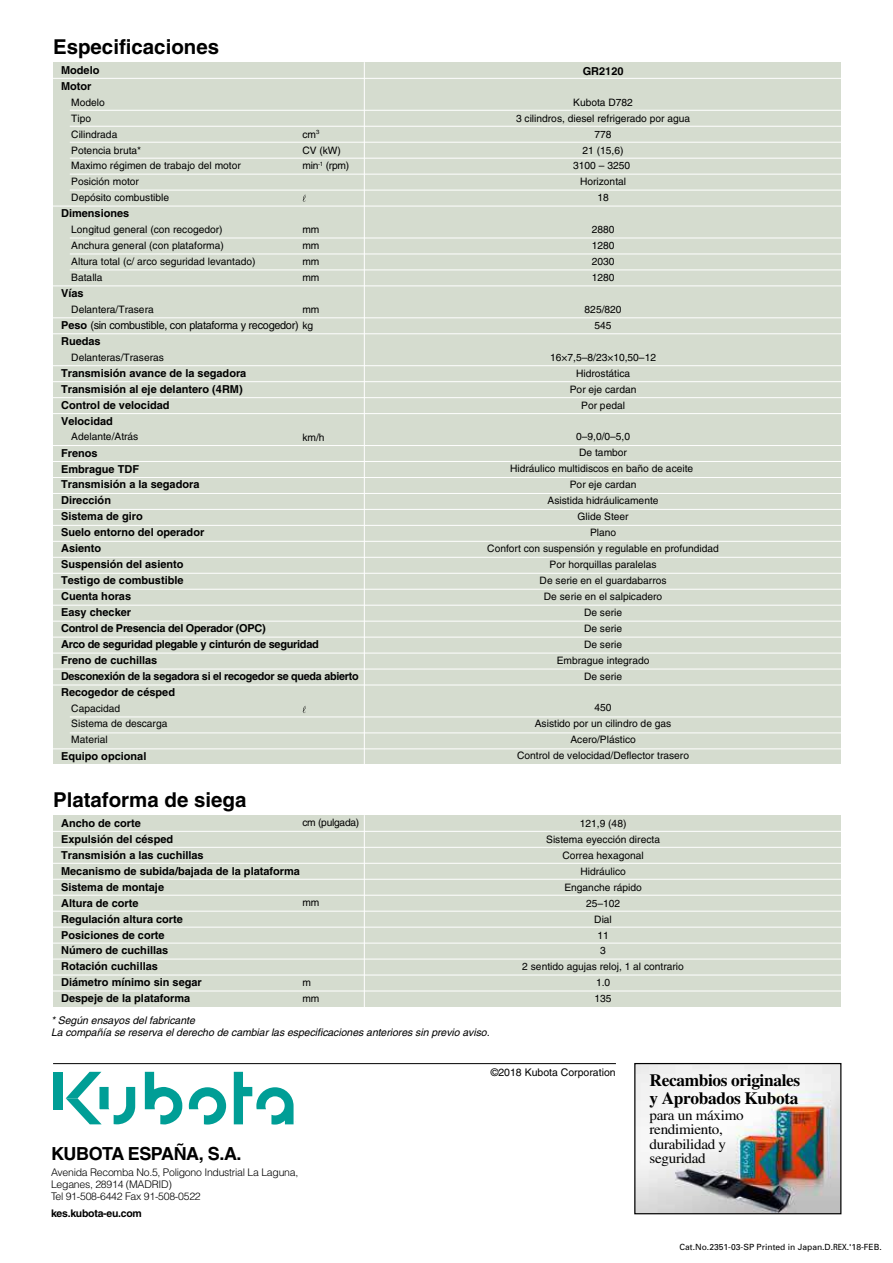
<style>
.page{position:relative;width:893px;height:1263px;background:#fff}
.page>*{position:absolute;margin:0;border:0;box-sizing:border-box;transform-origin:0 0}
.t1{font:700 20.4px "Helvetica";color:#000}
.t2{font:700 18px "Helvetica";letter-spacing:-.025em;color:#000}
.t3{font:700 17.25px/17.5px "Times";letter-spacing:-.02em;color:#000}
.t4{font:14.4px/14.4px "Times";letter-spacing:-.02em;color:#000;scale:1.05 1}
.t5{font:700 10.95px/15.9px "Helvetica";color:#000}
.t6{font:10.95px/15.9px "Helvetica";letter-spacing:-.025em;color:#000}
.t7{font:italic 10.5px/12px "Helvetica";letter-spacing:-.005em;color:#000}
.t8{font:300 10.5px/12px "Helvetica";letter-spacing:-.025em;color:#000}
.t9{font:10.5px "Helvetica";color:#000}
.t10{font:700 10.5px "Helvetica";letter-spacing:-.025em;color:#000}
.t11{font:10.2px/15.9px "Helvetica";color:#000;text-align:center}
.t12{font:10.2px/15.9px "Helvetica";letter-spacing:-.025em;color:#000}
.t13{font:8.55px "Univers";color:#000}
.s1{font-weight:700}
.s2{font-size:10.2px}
.s3{font-stretch:condensed}
</style>
<div class="page">
<div style="left:53px;top:1072px;width:10px;height:37px;background:#009e96"></div>
<svg style="left:66px;top:1072px;width:69px;height:52px"></svg>
<svg style="left:145px;top:1072px;width:37px;height:53px"></svg>
<svg style="left:189px;top:1087px;width:37px;height:37px"></svg>
<svg style="left:234px;top:1072px;width:60px;height:52px"></svg>
<div style="left:54px;top:62px;width:787px;height:702px;background:#d5dccf"></div>
<div style="left:54px;top:815px;width:787px;height:191px;background:#d5dccf"></div>
<hr style="left:53px;top:78px;width:791px;height:1px;background:#fff">
<hr style="left:70px;top:142px;width:776px;height:1px;background:#fff">
<hr style="left:70px;top:126px;width:776px;height:1px;background:#fff">
<hr style="left:70px;top:110px;width:776px;height:1px;background:#fff">
<hr style="left:70px;top:158px;width:773px;height:1px;background:#fff">
<hr style="left:70px;top:174px;width:776px;height:1px;background:#fff">
<hr style="left:70px;top:190px;width:776px;height:1px;background:#fff">
<hr style="left:51px;top:206px;width:792px;height:1px;background:#fff">
<hr style="left:70px;top:238px;width:776px;height:1px;background:#fff">
<hr style="left:70px;top:254px;width:778px;height:1px;background:#fff">
<hr style="left:70px;top:270px;width:776px;height:1px;background:#fff">
<hr style="left:53px;top:285px;width:793px;height:1px;background:#fff">
<hr style="left:53px;top:333px;width:791px;height:1px;background:#fff">
<hr style="left:53px;top:317px;width:791px;height:1px;background:#fff">
<hr style="left:53px;top:365px;width:795px;height:1px;background:#fff">
<hr style="left:53px;top:381px;width:794px;height:1px;background:#fff">
<hr style="left:53px;top:397px;width:794px;height:1px;background:#fff">
<hr style="left:53px;top:413px;width:795px;height:1px;background:#fff">
<hr style="left:53px;top:461px;width:792px;height:1px;background:#fff">
<hr style="left:53px;top:445px;width:792px;height:1px;background:#fff">
<hr style="left:53px;top:477px;width:792px;height:1px;background:#fff">
<hr style="left:53px;top:493px;width:792px;height:1px;background:#fff">
<hr style="left:53px;top:541px;width:794px;height:1px;background:#fff">
<hr style="left:53px;top:525px;width:795px;height:1px;background:#fff">
<hr style="left:53px;top:509px;width:795px;height:1px;background:#fff">
<hr style="left:53px;top:557px;width:795px;height:1px;background:#fff">
<hr style="left:53px;top:573px;width:795px;height:1px;background:#fff">
<hr style="left:53px;top:589px;width:793px;height:1px;background:#fff">
<hr style="left:53px;top:605px;width:791px;height:1px;background:#fff">
<hr style="left:53px;top:621px;width:791px;height:1px;background:#fff">
<hr style="left:53px;top:637px;width:791px;height:1px;background:#fff">
<hr style="left:53px;top:685px;width:790px;height:1px;background:#fff">
<hr style="left:53px;top:748px;width:792px;height:1px;background:#fff">
<hr style="left:70px;top:732px;width:776px;height:1px;background:#fff">
<hr style="left:70px;top:716px;width:777px;height:1px;background:#fff">
<hr style="left:53px;top:653px;width:792px;height:1px;background:#fff">
<hr style="left:53px;top:669px;width:792px;height:1px;background:#fff">
<hr style="left:364px;top:62px;width:1px;height:719px;background:#fff">
<hr style="left:52px;top:847px;width:790px;height:1px;background:#fff">
<hr style="left:52px;top:831px;width:791px;height:1px;background:#fff">
<hr style="left:52px;top:895px;width:792px;height:1px;background:#fff">
<hr style="left:52px;top:879px;width:792px;height:1px;background:#fff">
<hr style="left:52px;top:863px;width:792px;height:1px;background:#fff">
<hr style="left:52px;top:911px;width:794px;height:1px;background:#fff">
<hr style="left:52px;top:927px;width:796px;height:1px;background:#fff">
<hr style="left:52px;top:943px;width:796px;height:1px;background:#fff">
<hr style="left:52px;top:959px;width:796px;height:1px;background:#fff">
<hr style="left:52px;top:975px;width:796px;height:1px;background:#fff">
<hr style="left:52px;top:991px;width:796px;height:1px;background:#fff">
<hr style="left:364px;top:815px;width:1px;height:194px;background:#fff">
<svg style="left:302px;top:195px;width:4px;height:7px"></svg>
<svg style="left:302px;top:706px;width:4px;height:7px"></svg>
<hr style="left:53px;top:1063px;width:563px;height:1px;background:#000">
<img style="left:636px;top:1065px;width:203px;height:147px">
<div style="left:634px;top:1063px;width:207px;height:151px;border:1px solid #000"></div>
<h1 class="t1" style="left:53px;top:34px;width:168px">Especificaciones</h1>
<p class="t5" style="left:61px;top:62px;width:40px">Modelo<br>Motor</p>
<p class="t11" style="left:71px;top:94px;width:171px;text-align:left">Modelo<br>Tipo<br>Cilindrada<br>Potencia bruta*<br>Maximo régimen de trabajo del motor<br>Posición motor<br>Depósito combustible</p>
<p class="t11" style="left:71px;top:222px;width:186px;text-align:left">Longitud general (con recogedor)<br>Anchura general (con plataforma)<br>Altura total (c/ arco seguridad levantado)<br>Batalla</p>
<p class="t11" style="left:71px;top:301px;width:84px">Delantera/Trasera</p>
<p class="t12" style="left:302px;top:126px;width:48px">cm<sup>3<br></sup>CV (kW) min<sup>-1</sup> (rpm)</p>
<p class="t5" style="left:61px;top:205px;width:70px">Dimensiones</p>
<p class="t11" style="left:302px;top:222px;width:19px;text-align:justify">mm mm mm mm</p>
<p class="t11" style="left:302px;top:301px;width:19px">mm</p>
<p class="t5" style="left:61px;top:285px;width:24px">Vías</p>
<p class="t6" style="left:61px;top:317px;width:254px"><span class="s1">Peso</span> (sin combustible, con plataforma y recogedor) <span class="s2">kg<br></span><span class="s1">Ruedas</span></p>
<p class="t5" style="left:61px;top:365px;width:187px">Transmisión avance de la segadora<br>Transmisión al eje delantero (4RM)<br>Control de velocidad<br>Velocidad</p>
<p class="t5" style="left:61px;top:445px;width:299px">Frenos<br>Embrague TDF<br>Transmisión a la segadora<br>Dirección<br>Sistema de giro<br>Suelo entorno del operador<br>Asiento<br>Suspensión del asiento<br>Testigo de combustible<br>Cuenta horas<br>Easy checker<br>Control de Presencia del Operador (OPC)<br>Arco de seguridad plegable y cinturón de seguridad<br>Freno de cuchillas<br>Desconexión de la segadora si el recogedor se queda abierto<br>Recogedor de césped</p>
<p class="t11" style="left:71px;top:349px;width:94px">Delanteras/Traseras</p>
<p class="t11" style="left:71px;top:429px;width:69px">Adelante/Atrás</p>
<p class="t11" style="left:302px;top:429px;width:24px">km/h</p>
<p class="t11" style="left:71px;top:700px;width:98px;text-align:left">Capacidad<br>Sistema de descarga<br>Material</p>
<p class="t5" style="left:61px;top:747px;width:87px">Equipo opcional</p>
<h1 class="t1" style="left:53px;top:787px;width:195px">Plataforma de siega</h1>
<p class="t5" style="left:61px;top:815px;width:240px">Ancho de corte<br>Expulsión del césped<br>Transmisión a las cuchillas<br>Mecanismo de subida/bajada de la plataforma<br>Sistema de montaje<br>Altura de corte<br>Regulación altura corte<br>Posiciones de corte<br>Número de cuchillas<br>Rotación cuchillas<br>Diámetro mínimo sin segar<br>Despeje de la plataforma</p>
<p class="t12" style="left:302px;top:815px;width:58px">cm (pulgada)</p>
<p class="t11" style="left:302px;top:894px;width:19px">mm</p>
<p class="t11" style="left:302px;top:974px;width:19px;text-align:left">m mm</p>
<p class="t5" style="left:583px;top:63px;width:42px">GR2120</p>
<p class="t11" style="left:516px;top:94px;width:176px">Kubota D782<br>3 cilindros, diesel refrigerado por agua<br>778<br>21 (15,6)<br>3100 – 3250<br>Horizontal<br>18</p>
<p class="t11" style="left:592px;top:222px;width:24px;text-align:justify">2880<br>1280<br>2030<br>1280</p>
<p class="t11" style="left:585px;top:301px;width:38px">825/820<br>545</p>
<p class="t11" style="left:550px;top:349px;width:107px">16×7,5–8/23×10,50–12<br>Hidrostática<br>Por eje cardan<br>Por pedal</p>
<p class="t11" style="left:487px;top:429px;width:233px">0–9,0/0–5,0<br>De tambor<br>Hidráulico multidiscos en baño de aceite<br>Por eje cardan<br>Asistida hidráulicamente<br>Glide Steer<br>Plano<br>Confort con suspensión y regulable en profundidad<br>Por horquillas paralelas<br>De serie en el guardabarros<br>De serie en el salpicadero<br>De serie<br>De serie<br>De serie<br>Embrague integrado<br>De serie</p>
<p class="t11" style="left:517px;top:700px;width:173px">450<br>Asistido por un cilindro de gas<br>Acero/Plástico<br>Control de velocidad/Deflector trasero</p>
<p class="t11" style="left:522px;top:815px;width:163px">121,9 (48)<br>Sistema eyección directa<br>Correa hexagonal<br>Hidráulico<br>Enganche rápido<br>25–102<br>Dial<br>11<br>3<br>2 sentido agujas reloj, 1 al contrario<br>1.0<br>135</p>
<p class="t7" style="left:51px;top:1014px;width:440px">* Según ensayos del fabricante<br>La compañía se reserva el derecho de cambiar las especificaciones anteriores sin previo aviso.</p>
<h2 class="t2" style="left:51px;top:1143px;width:192px">KUBOTA ESPAÑA, S.A.</h2>
<p class="t8" style="left:51px;top:1166px;width:249px">Avenida Recomba No.5, Poligono Industrial La Laguna,<br>Leganes, 28914 (MADRID)<br>Tel 91-508-6442 Fax 91-508-0522</p>
<p class="t10" style="left:51px;top:1207px;width:92px">kes.kubota-eu.com</p>
<p class="t9" style="left:491px;top:1066px;width:127px">©2018 Kubota Corporation</p>
<h3 class="t3" style="left:649px;top:1071px;width:152px">Recambios originales y Aprobados Kubota</h3>
<h3 class="t4" style="left:649px;top:1108px;width:91px">para un máximo rendimiento, durabilidad y seguridad</h3>
<p class="t13" style="left:679px;top:1242px;width:204px">Cat.No.2351-03-SP Printed in Japan.D.<span class="s3">REX</span>.'18-FEB.</p>
</div>
